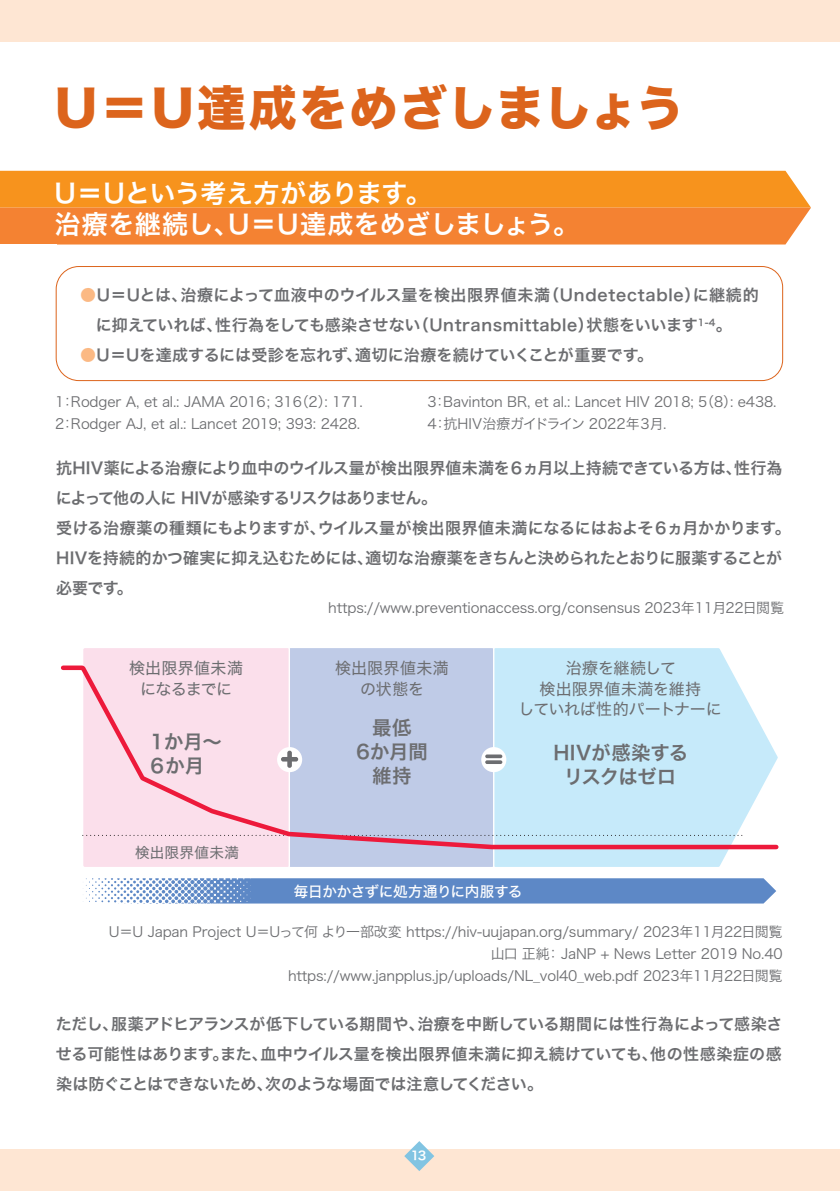
<style>
.page{position:relative;width:840px;height:1191px;background:#fff}
.page>*{position:absolute;margin:0;border:0;box-sizing:border-box;transform-origin:0 0}
.t1{font:48px "Hira Kaku Std N W8";letter-spacing:.02em;color:#dc641c}
.t2{font:26px/31.2px "Hira Kaku Std N W6";letter-spacing:-.01em;color:#fff}
.t3{font:19.4px/24px "Hira Kaku Std N W6";letter-spacing:-.01em;color:#6c6d70;text-align:center}
.t4{font:16px/30px "Hira Kaku Std N W6";letter-spacing:-.005em;color:#6c6d70}
.t5{font:16px/30px "Hira Kaku Std N W6";letter-spacing:.035em;color:#6c6d70}
.t6{font:16px/20.6px "Hira Kaku Std N W4";letter-spacing:.005em;color:#6c6d70;text-align:center}
.t7{font:16px/20.6px "Hira Kaku Std N W4";letter-spacing:.025em;color:#6c6d70;text-align:center}
.t8{font:14.6px "Hira Kaku Std N W5";letter-spacing:-.015em;color:#fff}
.t9{font:14.6px "Hira Kaku Std N W4";letter-spacing:.025em;color:#6c6d70}
.t10{font:14px/22px "Hira Kaku Std N W3";letter-spacing:-.01em;color:#6c6d70}
.t11{font:12px "Hira Kaku Pro N W6";color:#fff}
.s1{color:#fbb984}
</style>
<div class="page">
<div style="left:0;top:0;width:839px;height:42px;background:#fee6d3"></div>
<div style="left:0;top:1149px;width:839px;height:42px;background:#fee6d3"></div>
<svg style="left:404px;top:1141px;width:30px;height:30px"></svg>
<svg style="left:0;top:171px;width:810px;height:73px;background:#f58c2b"></svg>
<div style="left:56px;top:266px;width:726px;height:115px;border:1px solid #dc641c;border-radius:22px"></div>
<div style="left:494px;top:648px;width:234px;height:219px;background:#c6eafa"></div>
<div style="left:288px;top:648px;width:205px;height:219px;background:#bfcbe7;border-radius:2px"></div>
<div style="left:83px;top:648px;width:206px;height:219px;background:#fbdfeb;border-radius:2px"></div>
<hr style="left:492px;top:648px;width:2px;height:219px;background:#fff">
<hr style="left:288px;top:648px;width:2px;height:219px;background:#fff">
<svg style="left:61px;top:663px;width:718px;height:188px"></svg>
<div style="left:277px;top:747px;width:25px;height:25px;background:#fff;border-radius:50%"></div>
<hr style="left:281px;top:757px;width:17px;height:4px;background:#6c6d70;border-radius:2px">
<div style="left:287px;top:750px;width:5px;height:18px;background:#6c6d70;border-radius:2px"></div>
<div style="left:481px;top:747px;width:25px;height:25px;background:#fff;border-radius:50%"></div>
<svg style="left:485px;top:754px;width:17px;height:4px"></svg>
<svg style="left:485px;top:760px;width:17px;height:4px"></svg>
<svg style="left:86px;top:878px;width:689px;height:26px;background:#759ace"></svg>
<h1 class="t1" style="left:55px;top:81px;width:630px">U＝U達成をめざしましょう</h1>
<h2 class="t2" style="left:54px;top:178px;width:526px">U＝Uという考え方があります。<br>治療を継続し、U＝U達成をめざしましょう。</h2>
<p class="t5" style="left:96px;top:280px;width:664px;text-indent:-16px"><span class="s1">●</span>U＝Uとは、治療によって血液中のウイルス量を検出限界値未満（Undetectable）に継続的に抑えていれば、性行為をしても感染させない（Untransmittable）状態をいいます<sup>1-4</sup>。</p>
<p class="t4" style="left:80px;top:340px;width:574px"><span class="s1">●</span>U＝Uを達成するには受診を忘れず、適切に治療を続けていくことが重要です。</p>
<p class="t10" style="left:55px;top:391px;width:309px">1：Rodger A, et al.: JAMA 2016; 316（2）: 171.<br>2：Rodger AJ, et al.: Lancet 2019; 393: 2428.</p>
<p class="t10" style="left:427px;top:391px;width:350px">3：Bavinton BR, et al.: Lancet HIV 2018; 5（8）: e438.<br>4：抗HIV治療ガイドライン 2022年3月.</p>
<p class="t4" style="left:56px;top:453px;width:736px">抗HIV薬による治療により血中のウイルス量が検出限界値未満を６ヵ月以上持続できている方は、性行為によって他の人に HIVが感染するリスクはありません。<br>受ける治療薬の種類にもよりますが、ウイルス量が検出限界値未満になるにはおよそ６ヵ月かかります。HIVを持続的かつ確実に抑え込むためには、適切な治療薬をきちんと決められたとおりに服薬することが必要です。</p>
<p class="t10" style="left:328px;top:597px;width:457px">https://www.preventionaccess.org/consensus 2023年11月22日閲覧</p>
<p class="t6" style="left:129px;top:658px;width:115px">検出限界値未満になるまでに</p>
<p class="t7" style="left:335px;top:658px;width:115px">検出限界値未満の状態を</p>
<p class="t6" style="left:518px;top:658px;width:204px">治療を継続して<br>検出限界値未満を維持<br>していれば性的パートナーに</p>
<h3 class="t3" style="left:356px;top:716px;width:73px">最低<br>6か月間維持</h3>
<h3 class="t3" style="left:147px;top:730px;width:77px;text-align:left">1か月～<br>６か月　</h3>
<h3 class="t3" style="left:553px;top:741px;width:136px">HIVが感染するリスクはゼロ</h3>
<p class="t9" style="left:135px;top:841px;width:105px">検出限界値未満</p>
<p class="t8" style="left:294px;top:880px;width:230px">毎日かかさずに処方通りに内服する</p>
<p class="t10" style="left:109px;top:920px;width:675px;text-align:right">U＝U Japan Project U＝Uって何 より一部改変 https://hiv-uujapan.org/summary/ 2023年11月22日閲覧山口 正純： JaNP + News Letter 2019 No.40<br>https://www.janpplus.jp/uploads/NL_vol40_web.pdf 2023年11月22日閲覧</p>
<p class="t4" style="left:56px;top:1009px;width:728px;text-align:justify">ただし、服薬アドヒアランスが低下している期間や、治療を中断している期間には性行為によって感染させる可能性はあります。また、血中ウイルス量を検出限界値未満に抑え続けていても、他の性感染症の感染は防ぐことはできないため、次のような場面では注意してください。</p>
<p class="t11" style="left:410px;top:1145px;width:17px">13</p>
</div>
